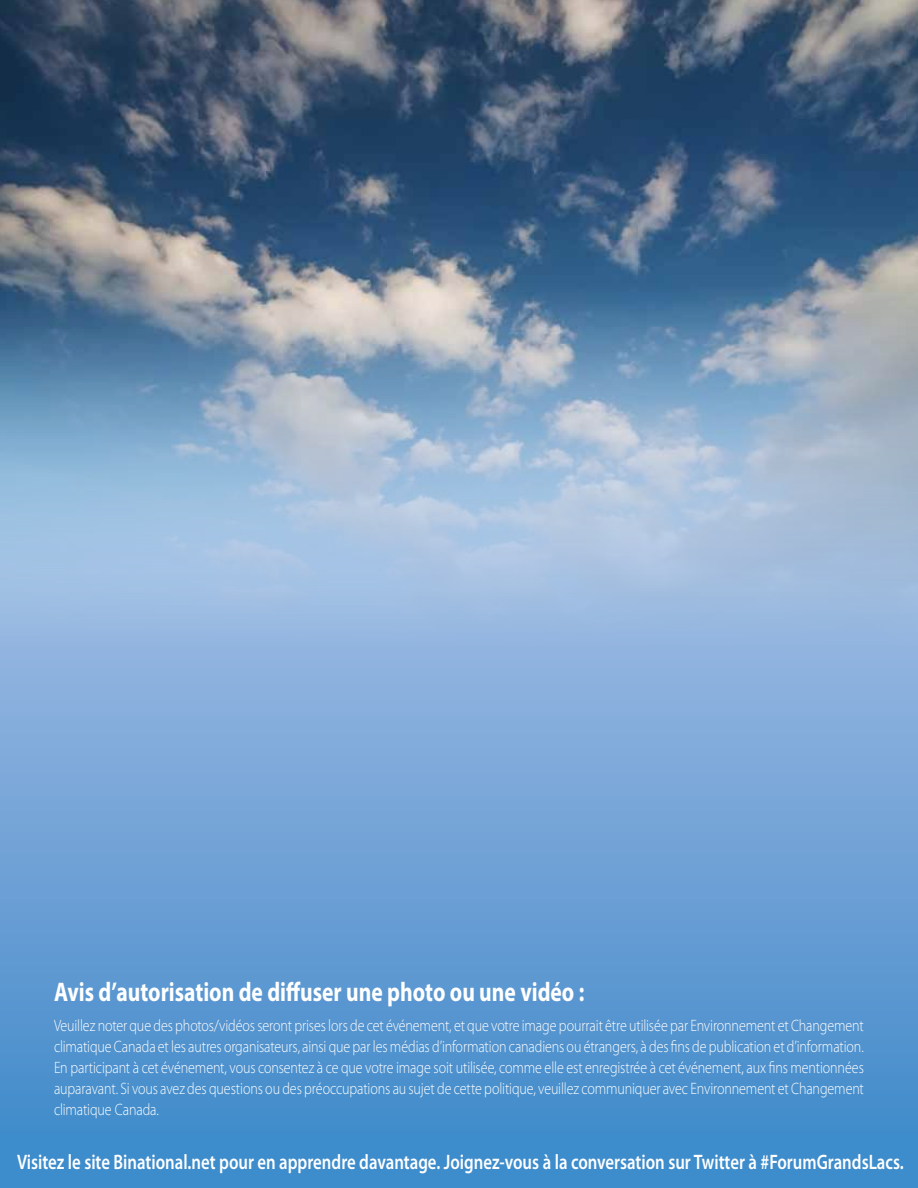
<style>
.page{position:relative;width:918px;height:1188px;background:#fff}
.page>*{position:absolute;margin:0;border:0;box-sizing:border-box;transform-origin:0 0}
.t1{font:700 27px "Myriad Pro";color:#fff;scale:.8 1}
.t2{font:600 21px "Myriad Pro";color:#fff;scale:.8 1}
.t3{font:300 16.5px/21px "Myriad Pro";letter-spacing:-.01em;color:#fff;text-align:justify;scale:.85 1}
</style>
<div class="page">
<div style="left:0;top:1134px;width:918px;height:54px;background:#3d8ccc"></div>
<svg style="left:0;top:716px;width:918px;height:418px;background:#659cd3"></svg>
<img style="left:0;top:0;width:918px;height:716px">
<h1 class="t1" style="left:54px;top:974px;width:665px">Avis d’autorisation de diffuser une photo ou une vidéo :</h1>
<p class="t3" style="left:54px;top:1014px;width:954px">Veuillez noter que des photos/vidéos seront prises lors de cet événement, et que votre image pourrait être utilisée par Environnement et Changement climatique Canada et les autres organisateurs, ainsi que par les médias d’information canadiens ou étrangers, à des fins de publication et d’information.<br>En participant à cet événement, vous consentez à ce que votre image soit utilisée, comme elle est enregistrée à cet événement, aux fins mentionnées auparavant. Si vous avez des questions ou des préoccupations au sujet de cette politique, veuillez communiquer avec Environnement et Changement climatique Canada.</p>
<p class="t2" style="left:17px;top:1148px;width:1110px">Visitez le site Binational.net pour en apprendre davantage. Joignez-vous à la conversation sur Twitter à #ForumGrandsLacs.</p>
</div>
